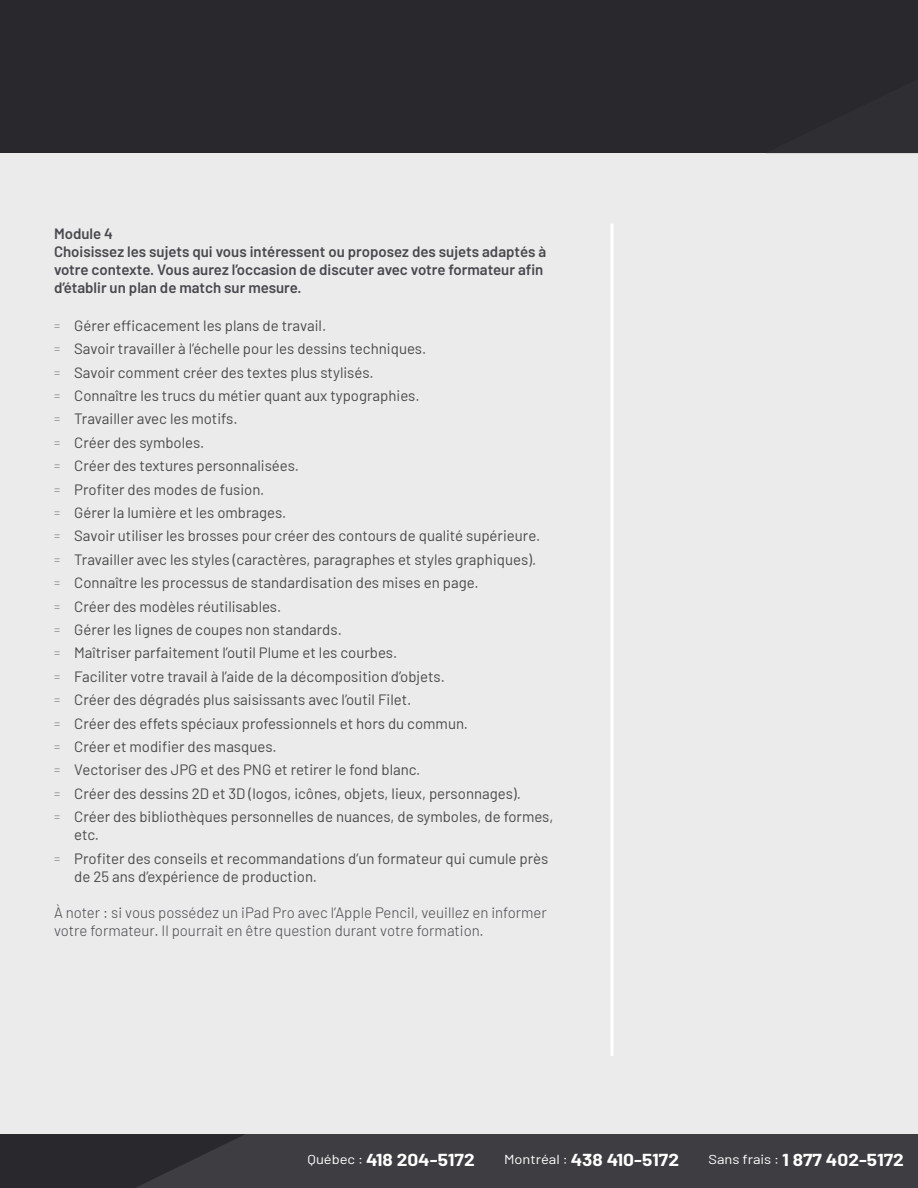
<style>
.page{position:relative;width:918px;height:1188px;background:#29282d}
.page>*{position:absolute;margin:0;border:0;box-sizing:border-box;transform-origin:0 0}
.t1{font:700 16.95px "Barlow";color:#fff;scale:1.13 1}
.t2{font:15px/23.4px "Barlow";color:#4a4a49}
.t3{font:600 15px/18px "Barlow";color:#49484d}
.t4{font:300 15px/18px "Barlow";color:#49484d}
.s1{font-weight:300;font-size:12px;color:#706f6f}
.s2{font-weight:400;font-size:13.05px}
</style>
<div class="page">
<div style="left:0;top:153px;width:918px;height:981px;background:#ebebec"></div>
<hr style="left:610px;top:224px;width:4px;height:832px;background:#fff">
<div style="left:136px;top:1134px;width:782px;height:54px;background:#3e3d42"></div>
<p class="t3" style="left:54px;top:223px;width:494px">Module 4<br>Choisissez les sujets qui vous intéressent ou proposez des sujets adaptés à votre contexte. Vous aurez l’occasion de discuter avec votre formateur afin d’établir un plan de match sur mesure.</p>
<p class="t2" style="left:54px;top:313px;width:501px"><span class="s1">=</span> Gérer efficacement les plans de travail.<br><span class="s1">=</span> Savoir travailler à l’échelle pour les dessins techniques.<br><span class="s1">=</span> Savoir comment créer des textes plus stylisés.<br><span class="s1">=</span> Connaître les trucs du métier quant aux typographies.<br><span class="s1">=</span> Travailler avec les motifs.<br><span class="s1">=</span> Créer des symboles.<br><span class="s1">=</span> Créer des textures personnalisées.<br><span class="s1">=</span> Profiter des modes de fusion.<br><span class="s1">=</span> Gérer la lumière et les ombrages.<br><span class="s1">=</span> Savoir utiliser les brosses pour créer des contours de qualité supérieure.<br><span class="s1">=</span> Travailler avec les styles (caractères, paragraphes et styles graphiques).<br><span class="s1">=</span> Connaître les processus de standardisation des mises en page.<br><span class="s1">=</span> Créer des modèles réutilisables.<br><span class="s1">=</span> Gérer les lignes de coupes non standards.<br><span class="s1">=</span> Maîtriser parfaitement l’outil Plume et les courbes.<br><span class="s1">=</span> Faciliter votre travail à l’aide de la décomposition d’objets.<br><span class="s1">=</span> Créer des dégradés plus saisissants avec l’outil Filet.<br><span class="s1">=</span> Créer des effets spéciaux professionnels et hors du commun.<br><span class="s1">=</span> Créer et modifier des masques.<br><span class="s1">=</span> Vectoriser des JPG et des PNG et retirer le fond blanc.<br><span class="s1">=</span> Créer des dessins 2D et 3D (logos, icônes, objets, lieux, personnages).<br><span class="s1">=</span> Créer des bibliothèques personnelles de nuances, de symboles, de formes,</p>
<p class="t2" style="left:54px;top:822px;width:496px;text-indent:20px">etc.<br><span class="s1">=</span> Profiter des conseils et recommandations d’un formateur qui cumule près</p>
<p class="t2" style="left:74px;top:863px;width:244px">de 25 ans d’expérience de production.</p>
<p class="t4" style="left:54px;top:902px;width:494px">À noter : si vous possédez un iPad Pro avec l’Apple Pencil, veuillez en informer votre formateur. Il pourrait en être question durant votre formation.</p>
<p class="t1" style="left:308px;top:1147px;width:149px"><span class="s2">Québec :</span> 418 204-5172</p>
<p class="t1" style="left:504px;top:1147px;width:156px"><span class="s2">Montréal :</span> 438 410-5172</p>
<p class="t1" style="left:708px;top:1147px;width:175px"><span class="s2">Sans frais :</span> 1 877 402-5172</p>
</div>
